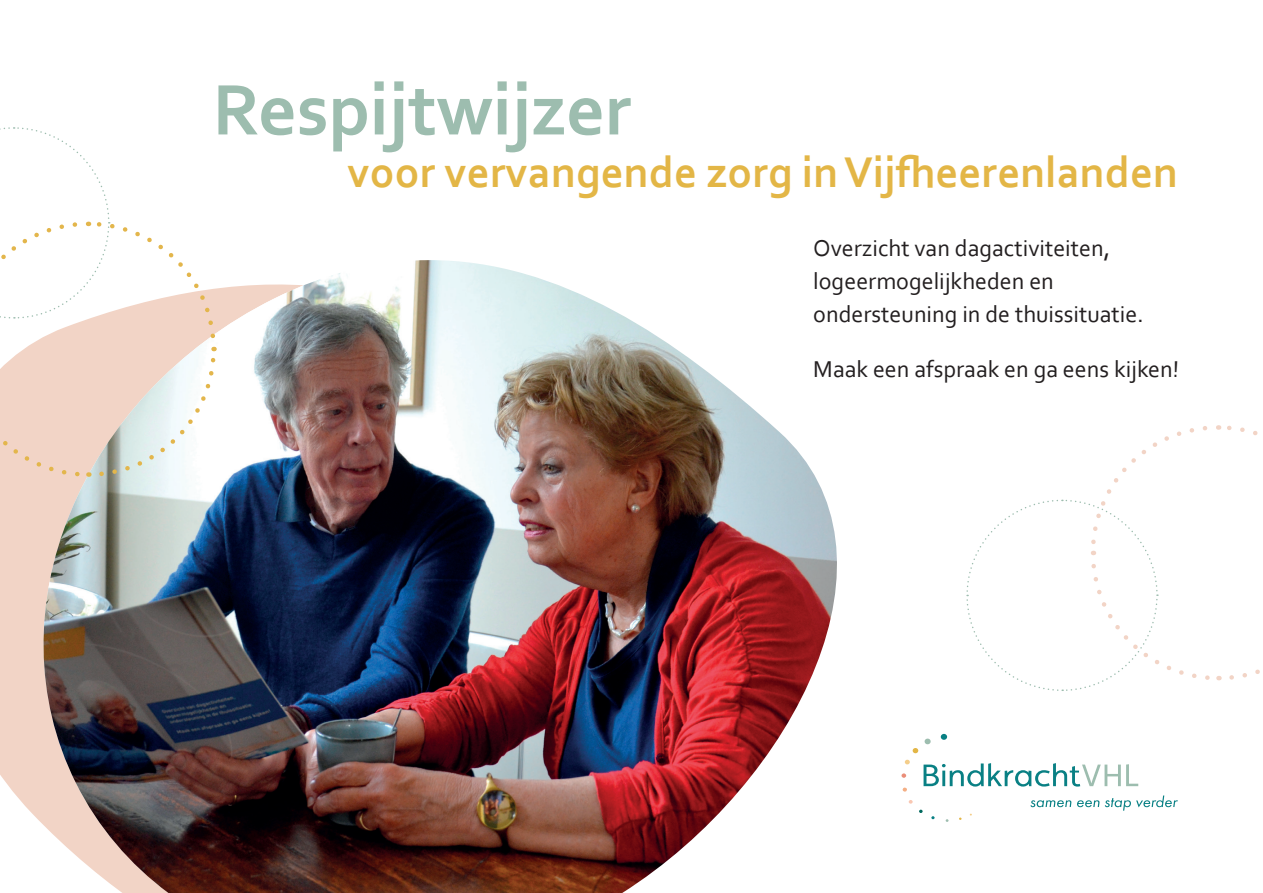
<style>
.page{position:relative;width:1263px;height:893px;background:#fff}
.page>*{position:absolute;margin:0;border:0;box-sizing:border-box;transform-origin:0 0}
.t1{font:700 75px "Corbel";color:#9dbdaf}
.t2{font:700 45px "Corbel";color:#e3b646}
.t3{font:24px "Corbel";color:#231f20}
</style>
<div class="page">
<svg style="left:966px;top:425px;width:294px;height:266px"></svg>
<img style="left:0;top:260px;width:837px;height:633px">
<svg style="left:0;top:127px;width:218px;height:352px"></svg>
<svg style="left:923px;top:763px;width:215px;height:24px"></svg>
<svg style="left:1030px;top:800px;width:41px;height:7px"></svg>
<svg style="left:1077px;top:800px;width:22px;height:7px"></svg>
<svg style="left:1105px;top:795px;width:73px;height:16px"></svg>
<svg style="left:941px;top:734px;width:6px;height:6px"></svg>
<svg style="left:913px;top:748px;width:5px;height:5px"></svg>
<svg style="left:924px;top:738px;width:7px;height:7px"></svg>
<svg style="left:905px;top:760px;width:5px;height:4px"></svg>
<svg style="left:901px;top:773px;width:5px;height:5px"></svg>
<svg style="left:902px;top:787px;width:5px;height:5px"></svg>
<svg style="left:909px;top:800px;width:4px;height:4px"></svg>
<svg style="left:919px;top:810px;width:4px;height:3px"></svg>
<p class="t1" style="left:213px;top:63px;width:420px">Respijtwijzer</p>
<p class="t2" style="left:348px;top:144px;width:832px">voor vervangende zorg in Vijfheerenlanden</p>
<p class="t3" style="left:813px;top:233px;width:298px">Overzicht van dagactiviteiten,</p>
<p class="t3" style="left:813px;top:266px;width:242px">logeermogelijkheden en</p>
<p class="t3" style="left:813px;top:299px;width:332px">ondersteuning in de thuissituatie.</p>
<p class="t3" style="left:813px;top:355px;width:367px">Maak een afspraak en ga eens kijken!</p>
</div>
